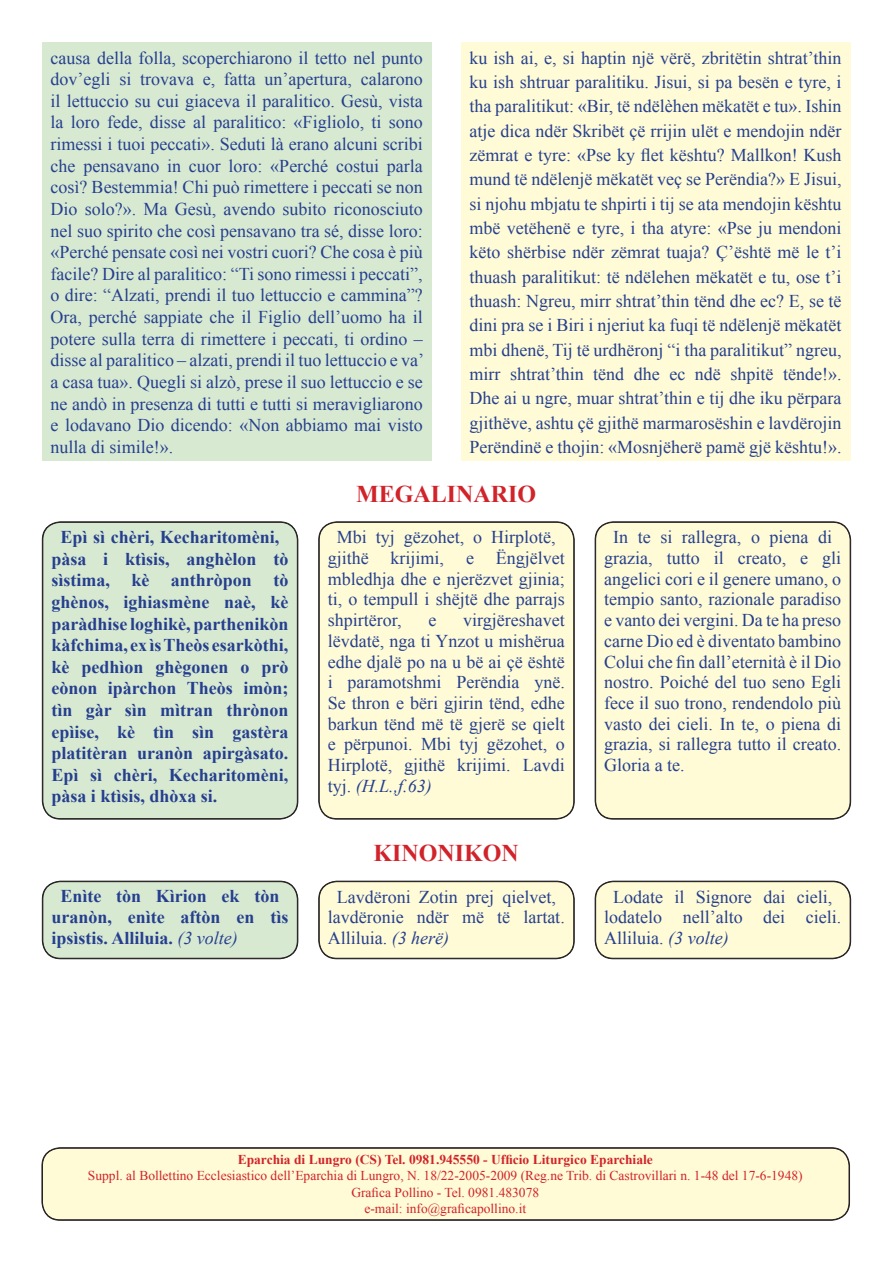
<style>
.page{position:relative;width:893px;height:1263px;background:#fff}
.page>*{position:absolute;margin:0;border:0;box-sizing:border-box;transform-origin:0 0}
.Normale{font:700 24px "Times New Roman";color:#d1232a}
.t1{font:18px/20.7px "Times New Roman";color:#253f8e}
.Default{font:700 18px/21.6px "Times New Roman";color:#253f8e}
.Normale-2{font:13.5px "Times New Roman";color:#d1232a}
.Normale-3{font:700 13.5px "Times New Roman";color:#d1232a}
.s1{font-weight:400;font-style:italic}
.s2{font-style:italic}
</style>
<div class="page">
<div style="left:42px;top:1148px;width:807px;height:72px;background:#fffbd6;border-radius:18px"></div>
<div style="left:42px;top:1148px;width:807px;height:72px;border:1px solid #231f20;border-radius:18px"></div>
<div style="left:43px;top:881px;width:255px;height:77px;background:#d8e9d2;border-radius:18px"></div>
<div style="left:43px;top:881px;width:254px;height:77px;border:1px solid #231f20;border-radius:18px"></div>
<div style="left:43px;top:522px;width:255px;height:297px;background:#d8e9d2;border-radius:18px"></div>
<div style="left:43px;top:522px;width:254px;height:297px;border:1px solid #231f20;border-radius:18px"></div>
<div style="left:319px;top:881px;width:255px;height:77px;background:#fffbd6;border-radius:18px"></div>
<div style="left:319px;top:881px;width:255px;height:77px;border:1px solid #231f20;border-radius:18px"></div>
<div style="left:319px;top:522px;width:255px;height:297px;background:#fffbd6;border-radius:18px"></div>
<div style="left:319px;top:522px;width:255px;height:297px;border:1px solid #231f20;border-radius:18px"></div>
<div style="left:595px;top:881px;width:255px;height:77px;background:#fffbd6;border-radius:18px"></div>
<div style="left:596px;top:881px;width:254px;height:77px;border:1px solid #231f20;border-radius:18px"></div>
<div style="left:595px;top:522px;width:255px;height:297px;background:#fffbd6;border-radius:18px"></div>
<div style="left:596px;top:522px;width:254px;height:297px;border:1px solid #231f20;border-radius:18px"></div>
<div style="left:42px;top:43px;width:389px;height:418px;background:#d8e9d2"></div>
<div style="left:461px;top:43px;width:389px;height:418px;background:#fffbd6"></div>
<p class="t1" style="left:51px;top:46px;width:375px;line-height:21.6px;text-align:justify">causa della folla, scoperchiarono il tetto nel punto dov’egli si trovava e, fatta un’apertura, calarono il lettuccio su cui giaceva il paralitico. Gesù, vista la loro fede, disse al paralitico: «Figliolo, ti sono rimessi i tuoi peccati». Seduti là erano alcuni scribi che pensavano in cuor loro: «Perché costui parla così? Bestemmia! Chi può rimettere i peccati se non Dio solo?». Ma Gesù, avendo subito riconosciuto nel suo spirito che così pensavano tra sé, disse loro: «Perché pensate così nei vostri cuori? Che cosa è più facile? Dire al paralitico: “Ti sono rimessi i peccati”, o dire: “Alzati, prendi il tuo lettuccio e cammina”?<br>Ora, perché sappiate che il Figlio dell’uomo ha il potere sulla terra di rimettere i peccati, ti ordino – disse al paralitico – alzati, prendi il tuo lettuccio e va’ a casa tua». Quegli si alzò, prese il suo lettuccio e se ne andò in presenza di tutti e tutti si meravigliarono e lodavano Dio dicendo: «Non abbiamo mai visto nulla di simile!».</p>
<p class="t1" style="left:469px;top:45px;width:374px;line-height:24.3px;text-align:justify">ku ish ai, e, si haptin një vërë, zbritëtin shtrat’thin ku ish shtruar paralitiku. Jisui, si pa besën e tyre, i tha paralitikut: «Bir, të ndëlèhen mëkatët e tu». Ishin atje dica ndër Skribët çë rrijin ulët e mendojin ndër zëmrat e tyre: «Pse ky flet kështu? Mallkon! Kush mund të ndëlenjë mëkatët veç se Perëndia?» E Jisui, si njohu mbjatu te shpirti i tij se ata mendojin kështu mbë vetëhenë e tyre, i tha atyre: «Pse ju mendoni këto shërbise ndër zëmrat tuaja? Ç’është më le t’i thuash paralitikut: të ndëlehen mëkatët e tu, ose t’i thuash: Ngreu, mirr shtrat’thin tënd dhe ec? E, se të dini pra se i Biri i njeriut ka fuqi të ndëlenjë mëkatët mbi dhenë, Tij të urdhëronj “i tha paralitikut” ngreu, mirr shtrat’thin tënd dhe ec ndë shpitë tënde!».<br>Dhe ai u ngre, muar shtrat’thin e tij dhe iku përpara gjithëve, ashtu çë gjithë marmarosëshin e lavdërojin Perëndinë e thojin: «Mosnjëherë pamë gjë kështu!».</p>
<p class="Default" style="left:51px;top:526px;width:239px;text-indent:9px">Epì sì chèri, Kecharitomèni, pàsa i ktìsis, anghèlon tò sìstima, kè anthròpon tò ghènos, ighiasmène naè, kè paràdhise loghikè, parthenikòn kàfchima, ex ìs Theòs esarkòthi, kè pedhìon ghègonen o prò eònon ipàrchon Theòs imòn; tìn gàr sìn mìtran thrònon epìise, kè tìn sìn gastèra platitèran uranòn apirgàsato.<br>Epì sì chèri, Kecharitomèni, pàsa i ktìsis, dhòxa si.</p>
<p class="Default" style="left:51px;top:885px;width:238px;line-height:20.7px;text-indent:9px">Enìte tòn Kìrion ek tòn uranòn, enìte aftòn en tìs ipsìstis. Alliluia. <span class="s1">(3 volte)</span></p>
<p class="Normale" style="left:356px;top:477px;width:182px">MEGALINARIO</p>
<p class="t1" style="left:328px;top:527px;width:239px;text-indent:9px">Mbi tyj gëzohet, o Hirplotë, gjithë krijimi, e Ëngjëlvet mbledhja dhe e njerëzvet gjinia; ti, o tempull i shëjtë dhe parrajs shpirtëror,</p>
<p class="t1" style="left:328px;top:609px;width:239px;text-align:justify;text-indent:135px">virgjëreshavet lëvdatë, nga ti Ynzot u mishërua edhe djalë po na u bë ai çë është i paramotshmi Perëndia ynë.<br>Se thron e bëri gjirin tënd, edhe barkun tënd më të gjerë se qielt e përpunoi. Mbi tyj gëzohet, o Hirplotë, gjithë krijimi. Lavdi tyj. <span class="s2">(H.L.,f.63)</span></p>
<p class="t1" style="left:428px;top:609px;width:9px">e</p>
<p class="Normale" style="left:373px;top:837px;width:147px">KINONIKON</p>
<p class="t1" style="left:328px;top:886px;width:239px;text-indent:9px">Lavdëroni Zotin prej qielvet, lavdëronie ndër më të lartat.<br>Alliluia. <span class="s2">(3 herë)</span></p>
<p class="t1" style="left:604px;top:527px;width:239px;text-indent:9px">In te si rallegra, o piena di grazia, tutto il creato, e gli angelici cori e il genere umano, o tempio santo, razionale paradiso e vanto dei vergini. Da te ha preso carne Dio ed è diventato bambino<br>Colui che fin dall’eternità è il Dio nostro. Poiché del tuo seno Egli fece il suo trono, rendendolo più vasto dei cieli. In te, o piena di grazia, si rallegra tutto il creato.<br>Gloria a te.</p>
<p class="t1" style="left:604px;top:886px;width:239px;text-indent:9px">Lodate il Signore dai cieli, lodatelo nell’alto dei cieli.<br>Alliluia. <span class="s2">(3 volte)</span></p>
<p class="Normale-3" style="left:238px;top:1150px;width:417px">Eparchia di Lungro (CS) Tel. 0981.945550 - Ufficio Liturgico Eparchiale</p>
<p class="Normale-2" style="left:88px;top:1167px;width:716px">Suppl. al Bollettino Ecclesiastico dell’Eparchia di Lungro, N. 18/22-2005-2009 (Reg.ne Trib. di Castrovillari n. 1-48 del 17-6-1948)</p>
<p class="Normale-2" style="left:351px;top:1183px;width:189px">Grafica Pollino - Tel. 0981.483078</p>
<p class="Normale-2" style="left:364px;top:1199px;width:163px">e-mail: info@graficapollino.it</p>
</div>
